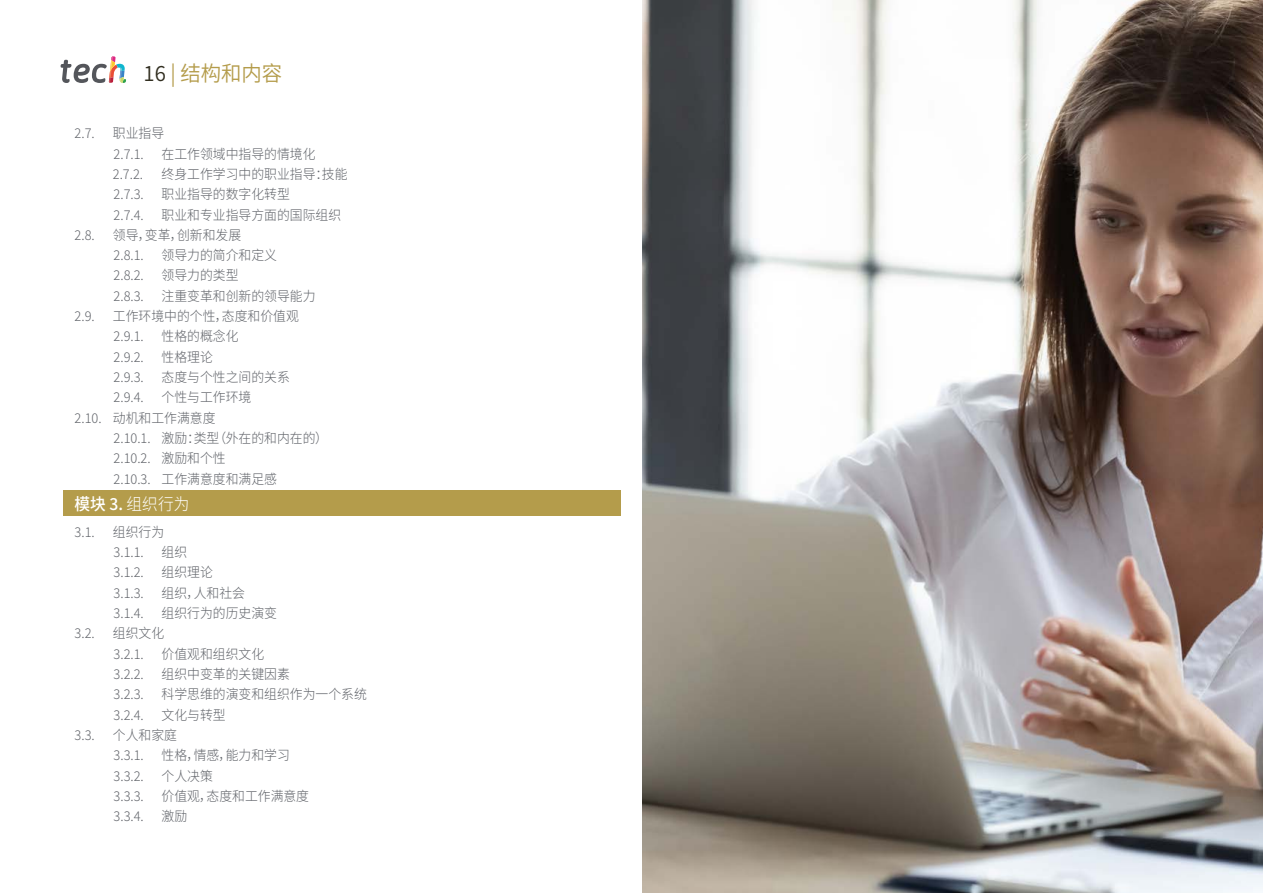
<style>
.page{position:relative;width:1263px;height:893px;background:#fff}
.page>*{position:absolute;margin:0;border:0;box-sizing:border-box;transform-origin:0 0}
.t1{font:21px "Source Han Sans CN";color:#b49c4b}
.t2{font:500 16.5px "Source Han Sans CN";color:#fff;scale:.95 1}
.t3{font:300 13.5px/20.2px "Source Han Sans CN";color:#61646a;scale:.95 1}
.s1{color:#312e20}
.s2{font-weight:300}
</style>
<div class="page">
<svg style="left:61px;top:56px;width:65px;height:27px"></svg>
<div style="left:64px;top:491px;width:557px;height:25px;background:#b49c4b"></div>
<img style="left:642px;top:0;width:621px;height:893px">
<h1 class="t1" style="left:144px;top:61px;width:140px"><span class="s1">16</span> | 结构和内容</h1>
<p class="t3" style="left:75px;top:124px;width:23px">2.7.</p>
<p class="t3" style="left:113px;top:124px;width:56px">职业指导<br>2.7.1.</p>
<p class="t3" style="left:162px;top:144px;width:164px">在工作领域中指导的情境化</p>
<p class="t3" style="left:113px;top:164px;width:33px">2.7.2.</p>
<p class="t3" style="left:162px;top:164px;width:197px">终身工作学习中的职业指导：技能</p>
<p class="t3" style="left:114px;top:184px;width:33px">2.7.3.</p>
<p class="t3" style="left:162px;top:184px;width:136px">职业指导的数字化转型</p>
<p class="t3" style="left:114px;top:205px;width:33px">2.7.4.</p>
<p class="t3" style="left:162px;top:205px;width:191px">职业和专业指导方面的国际组织</p>
<p class="t3" style="left:75px;top:225px;width:23px">2.8.</p>
<p class="t3" style="left:113px;top:225px;width:136px">领导，变革，创新和发展<br>2.8.1.</p>
<p class="t3" style="left:162px;top:245px;width:123px">领导力的简介和定义</p>
<p class="t3" style="left:114px;top:266px;width:33px">2.8.2.</p>
<p class="t3" style="left:162px;top:266px;width:83px">领导力的类型</p>
<p class="t3" style="left:114px;top:286px;width:33px">2.8.3.</p>
<p class="t3" style="left:162px;top:286px;width:164px">注重变革和创新的领导能力</p>
<p class="t3" style="left:75px;top:306px;width:23px">2.9.</p>
<p class="t3" style="left:113px;top:306px;width:197px">工作环境中的个性，态度和价值观<br>2.9.1.</p>
<p class="t3" style="left:162px;top:327px;width:83px">性格的概念化</p>
<p class="t3" style="left:114px;top:347px;width:33px">2.9.2.</p>
<p class="t3" style="left:162px;top:347px;width:56px">性格理论</p>
<p class="t3" style="left:114px;top:367px;width:33px">2.9.3.</p>
<p class="t3" style="left:162px;top:367px;width:136px">态度与个性之间的关系</p>
<p class="t3" style="left:114px;top:387px;width:33px">2.9.4.</p>
<p class="t3" style="left:75px;top:387px;width:188px;text-indent:87px">个性与工作环境<br>2.10. 动机和工作满意度</p>
<p class="t3" style="left:114px;top:428px;width:227px">2.10.1. 激励：类型（外在的和内在的）<br>2.10.2. 激励和个性<br>2.10.3. 工作满意度和满足感</p>
<p class="t2" style="left:75px;top:495px;width:122px">模块 3. <span class="s2">组织行为</span></p>
<p class="t3" style="left:75px;top:522px;width:23px">3.1.</p>
<p class="t3" style="left:113px;top:522px;width:56px">组织行为<br>3.1.1.</p>
<p class="t3" style="left:162px;top:542px;width:28px">组织</p>
<p class="t3" style="left:114px;top:563px;width:33px">3.1.2.</p>
<p class="t3" style="left:162px;top:563px;width:56px">组织理论</p>
<p class="t3" style="left:114px;top:583px;width:33px">3.1.3.</p>
<p class="t3" style="left:162px;top:583px;width:89px">组织，人和社会</p>
<p class="t3" style="left:114px;top:603px;width:33px">3.1.4.</p>
<p class="t3" style="left:162px;top:603px;width:123px">组织行为的历史演变</p>
<p class="t3" style="left:75px;top:624px;width:23px">3.2.</p>
<p class="t3" style="left:113px;top:624px;width:56px">组织文化<br>3.2.1.</p>
<p class="t3" style="left:162px;top:644px;width:109px">价值观和组织文化</p>
<p class="t3" style="left:114px;top:664px;width:33px">3.2.2.</p>
<p class="t3" style="left:162px;top:664px;width:136px">组织中变革的关键因素</p>
<p class="t3" style="left:114px;top:684px;width:33px">3.2.3.</p>
<p class="t3" style="left:162px;top:684px;width:218px">科学思维的演变和组织作为一个系统</p>
<p class="t3" style="left:114px;top:705px;width:33px">3.2.4.</p>
<p class="t3" style="left:162px;top:705px;width:69px">文化与转型</p>
<p class="t3" style="left:75px;top:725px;width:23px">3.3.</p>
<p class="t3" style="left:113px;top:725px;width:69px">个人和家庭<br>3.3.1.</p>
<p class="t3" style="left:162px;top:745px;width:136px">性格，情感，能力和学习</p>
<p class="t3" style="left:114px;top:766px;width:33px">3.3.2.</p>
<p class="t3" style="left:162px;top:766px;width:56px">个人决策</p>
<p class="t3" style="left:114px;top:786px;width:33px">3.3.3.</p>
<p class="t3" style="left:162px;top:786px;width:157px">价值观，态度和工作满意度</p>
<p class="t3" style="left:114px;top:806px;width:33px">3.3.4.</p>
<p class="t3" style="left:162px;top:806px;width:28px">激励</p>
</div>
